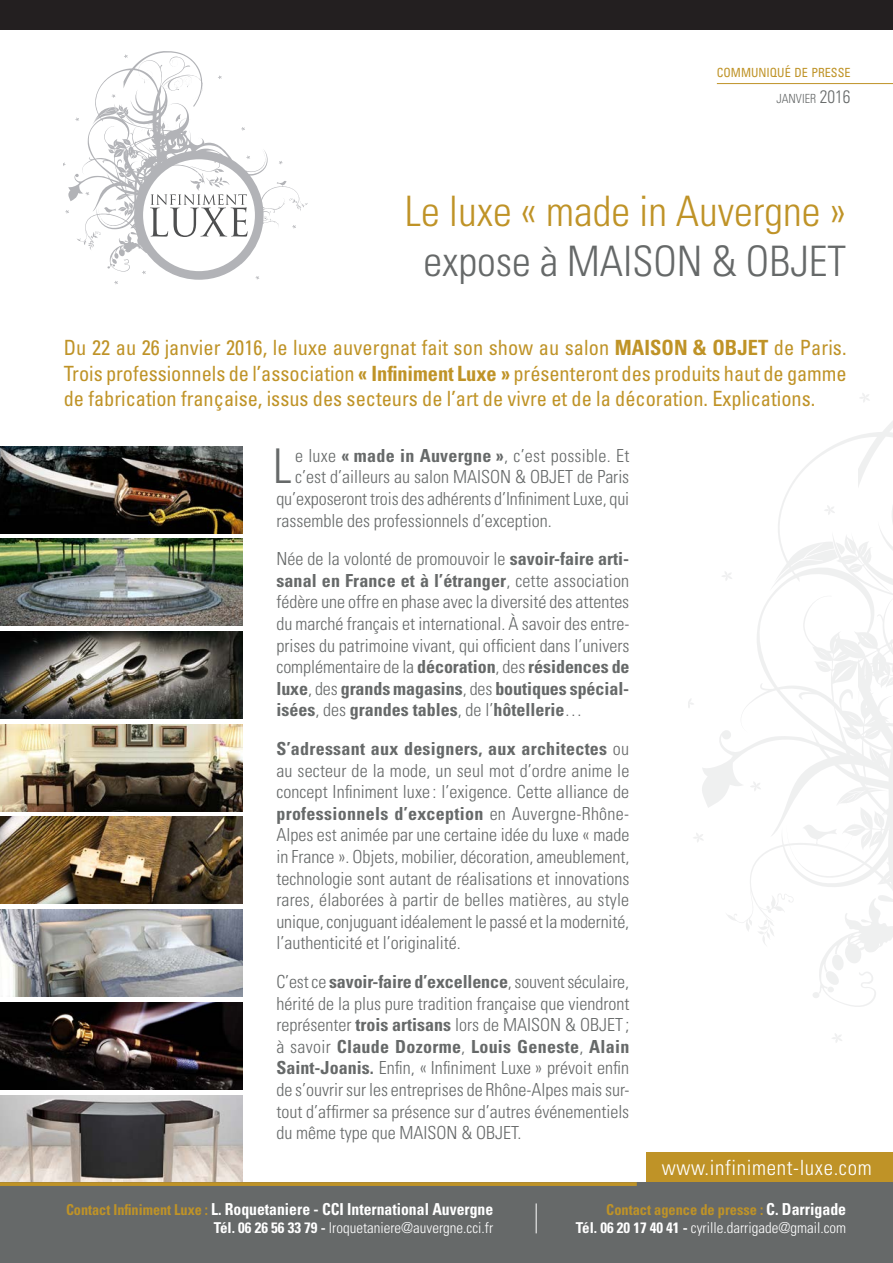
<style>
.page{position:relative;width:893px;height:1263px;background:#fff}
.page>*{position:absolute;margin:0;border:0;box-sizing:border-box;transform-origin:0 0}
.t1{font:300 condensed 47.85px "Univers LT Std";color:#666969}
.t2{font:300 condensed 42px "Univers LT Std";color:#bf9327}
.t3{font:300 condensed 42px "Univers LT Std";color:#666969}
.t4{font:condensed 21px/25.2px "Univers LT Std";color:#bf9327;text-align:justify}
.t5{font:300 condensed 21px "Univers LT Std";letter-spacing:.03em;color:#fff}
.t6{font:300 condensed 18px/21.6px "Univers LT Std";color:#666969;text-align:justify}
.t7{font:700 condensed 16.5px "Univers LT Std";color:#fff;scale:.95 1}
.t8{font:300 condensed 15px/18px "Univers LT Std";color:#fff;text-align:right}
.t9{font:condensed 12.6px/25.8px "Univers LT Std";color:#bf9327;text-align:right;scale:.96 1}
.s1{font-weight:300;color:#666969}
.s2{font-weight:300;font-size:18px;color:#666969}
.s3{font-weight:700}
.s4{font-size:15px;color:#bf9327}
.s5{font-weight:700;color:#bf9327}
.s6{font-weight:700;font-size:16.5px}
</style>
<div class="page">
<svg style="left:702px;top:421px;width:191px;height:387px"></svg>
<svg style="left:693px;top:833px;width:10px;height:9px"></svg>
<svg style="left:725px;top:704px;width:168px;height:303px"></svg>
<svg style="left:689px;top:699px;width:5px;height:9px"></svg>
<svg style="left:721px;top:571px;width:12px;height:10px"></svg>
<svg style="left:832px;top:1033px;width:10px;height:10px"></svg>
<svg style="left:860px;top:393px;width:10px;height:9px"></svg>
<svg style="left:814px;top:480px;width:79px;height:118px"></svg>
<div style="left:0;top:0;width:893px;height:30px;background:#231f20"></div>
<svg style="left:68px;top:51px;width:198px;height:150px"></svg>
<svg style="left:241px;top:127px;width:4px;height:4px"></svg>
<svg style="left:75px;top:117px;width:4px;height:4px"></svg>
<svg style="left:218px;top:75px;width:4px;height:4px"></svg>
<svg style="left:108px;top:54px;width:97px;height:83px"></svg>
<svg style="left:77px;top:153px;width:231px;height:131px"></svg>
<hr style="left:717px;top:83px;width:176px;height:1px;background:#bf9327">
<img style="left:0;top:631px;width:242px;height:88px">
<img style="left:0;top:724px;width:242px;height:87px">
<img style="left:0;top:446px;width:242px;height:87px">
<img style="left:0;top:817px;width:242px;height:87px">
<img style="left:0;top:909px;width:242px;height:87px">
<img style="left:0;top:1002px;width:242px;height:87px">
<img style="left:0;top:1095px;width:242px;height:87px">
<div style="left:646px;top:1152px;width:247px;height:30px;background:#bf9327"></div>
<div style="left:0;top:1182px;width:893px;height:81px;background:#666969"></div>
<svg style="left:0;top:1182px;width:637px;height:4px;background:#b9902a"></svg>
<hr style="left:536px;top:1203px;width:1px;height:30px;background:#fff">
<img style="left:0;top:539px;width:242px;height:87px">
<p class="t9" style="left:717px;top:59px;width:141px">COMMUNIQUÉ DE PRESSE<br><span class="s1">JANVIER</span> <span class="s2">2016</span></p>
<h2 class="t2" style="left:405px;top:186px;width:443px">Le luxe « made in Auvergne »</h2>
<h2 class="t3" style="left:424px;top:236px;width:424px">expose à MAISON &amp; OBJET</h2>
<p class="t4" style="left:64px;top:335px;width:784px">Du 22 au 26 janvier 2016, le luxe auvergnat fait son show au salon <span class="s3">MAISON &amp; OBJET</span> de Paris.<br>Trois professionnels de l’association <span class="s3">« Infiniment Luxe »</span> présenteront des produits haut de gamme de fabrication française, issus des secteurs de l’art de vivre et de la décoration. Explications.</p>
<h1 class="t1" style="left:273px;top:438px;width:20px">L</h1>
<p class="t6" style="left:295px;top:445px;width:336px">e luxe <span class="s3">« made in Auvergne »</span>, c’est possible. Et</p>
<p class="t6" style="left:295px;top:466px;width:336px">c’est d’ailleurs au salon MAISON &amp; OBJET de Paris</p>
<p class="t6" style="left:276px;top:488px;width:354px">qu’exposeront trois des adhérents d’Infiniment Luxe, qui</p>
<p class="t6" style="left:276px;top:509px;width:277px">rassemble des professionnels d’exception.</p>
<p class="t6" style="left:276px;top:548px;width:355px">Née de la volonté de promouvoir le <span class="s3">savoir-faire arti&shy;sanal en France et à l’étranger</span>, cette association fédère une offre en phase avec la diversité des attentes du marché français et international. À savoir des entre&shy;prises du patrimoine vivant, qui officient dans l’univers complémentaire de la <span class="s3">décoration</span>, des <span class="s3">résidences de luxe</span>, des <span class="s3">grands magasins</span>, des <span class="s3">boutiques spécial&shy;isées</span>, des <span class="s3">grandes tables</span>, de l’<span class="s3">hôtellerie</span>…</p>
<p class="t6" style="left:276px;top:738px;width:354px"><span class="s3">S’adressant aux designers, aux architectes</span> ou au secteur de la mode, un seul mot d’ordre anime le concept Infiniment luxe : l’exigence. Cette alliance de <span class="s3">professionnels d’exception</span> en Auvergne-Rhône-Alpes est animée par une certaine idée du luxe « made in France ». Objets, mobilier, décoration, ameublement, technologie sont autant de réalisations et innovations rares, élaborées à partir de belles matières, au style unique, conjuguant idéalement le passé et la modernité, l’authenticité et l’originalité.</p>
<p class="t6" style="left:276px;top:971px;width:354px">C’est ce <span class="s3">savoir-faire d’excellence</span>, souvent séculaire, hérité de la plus pure tradition française que viendront représenter <span class="s3">trois artisans</span> lors de MAISON &amp; OBJET ; à savoir <span class="s3">Claude Dozorme</span>, <span class="s3">Louis Geneste</span>, <span class="s3">Alain Saint-Joanis.</span> Enfin, « Infiniment Luxe » prévoit enfin de s’ouvrir sur les entreprises de Rhône-Alpes mais sur&shy;tout d’affirmer sa présence sur d’autres événementiels du même type que MAISON &amp; OBJET.</p>
<p class="t7" style="left:66px;top:1199px;width:451px"><span class="s4">Contact Infiniment Luxe :</span> L. Roquetaniere - CCI International Auvergne</p>
<p class="t8" style="left:214px;top:1219px;width:281px"><span class="s3">Tél. 06 26 56 33 79 -</span> lroquetaniere@auvergne.cci.fr</p>
<p class="t5" style="left:662px;top:1155px;width:211px">www.infiniment-luxe.com</p>
<p class="t8" style="left:576px;top:1201px;width:272px"><span class="s5">Contact agence de presse :</span> <span class="s6">C. Darrigade<br></span><span class="s3">Tél. 06 20 17 40 41 -</span> cyrille.darrigade@gmail.com</p>
</div>
